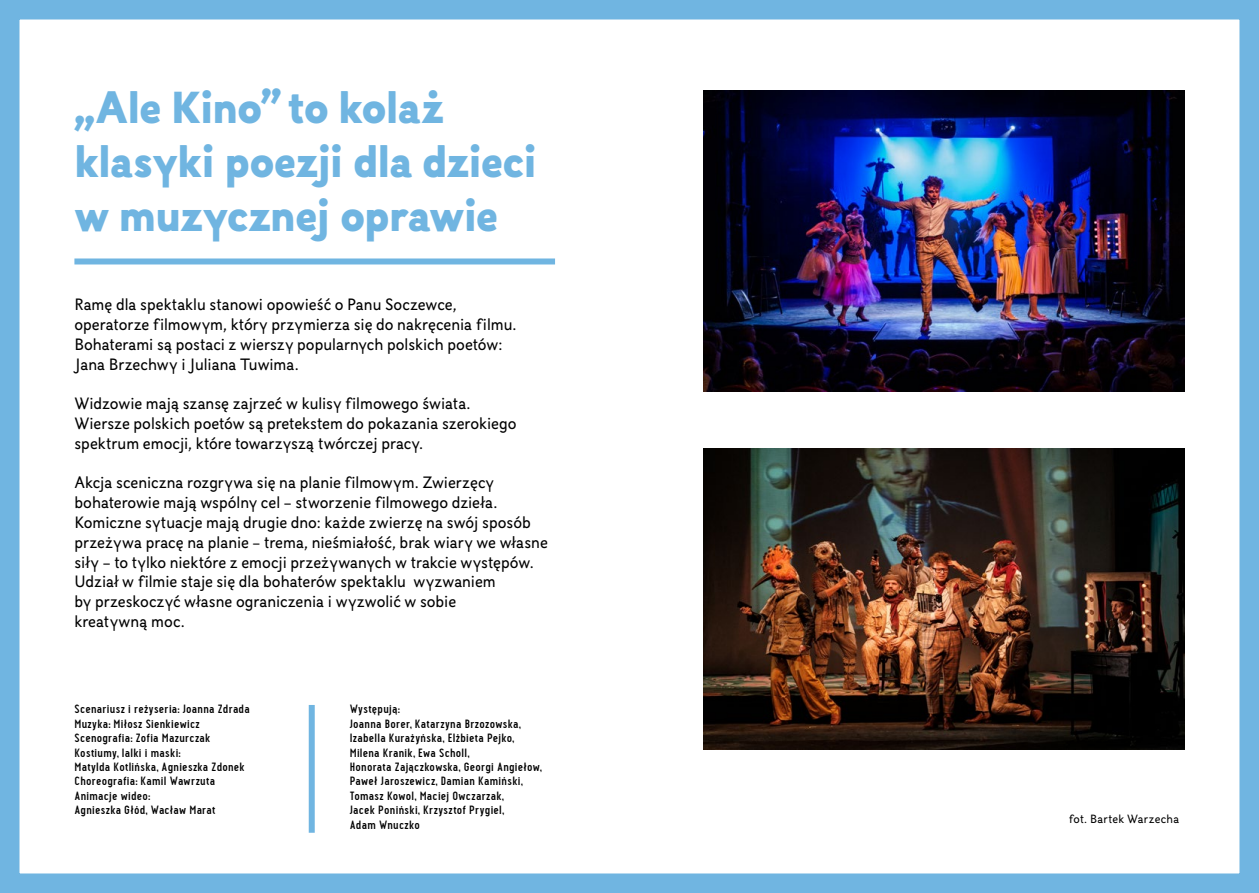
<style>
.page{position:relative;width:1259px;height:893px;background:#fff}
.page>*{position:absolute;margin:0;border:0;box-sizing:border-box;transform-origin:0 0}
.t1{font:900 45px/54px "Selfica";letter-spacing:-.01em;color:#70b5e1}
.t2{font:16.5px/19.8px "Selfica";letter-spacing:-.005em;color:#000}
.t3{font:700 12px/14.4px "Pekora";letter-spacing:.025em;color:#000}
.t4{font:12px "Selfica";letter-spacing:.02em;color:#000}
</style>
<div class="page">
<div style="left:0;top:0;width:1259px;height:893px;border:20px solid #70b5e1"></div>
<img style="left:704px;top:90px;width:480px;height:301px">
<img style="left:704px;top:449px;width:480px;height:300px">
<div style="left:309px;top:705px;width:6px;height:128px;background:#70b5e1"></div>
<div style="left:74px;top:258px;width:481px;height:6px;background:#70b5e1"></div>
<h1 class="t1" style="left:74px;top:77px;width:464px">„Ale Kino” to kolaż klasyki poezji dla dzieci w muzycznej oprawie</h1>
<p class="t2" style="left:74px;top:293px;width:443px">Ramę dla spektaklu stanowi opowieść o Panu Soczewce, operatorze filmowym, który przymierza się do nakręcenia filmu.<br>Bohaterami są postaci z wierszy popularnych polskich poetów:<br>Jana Brzechwy i Juliana Tuwima.</p>
<p class="t2" style="left:74px;top:392px;width:444px">Widzowie mają szansę zajrzeć w kulisy filmowego świata.<br>Wiersze polskich poetów są pretekstem do pokazania szerokiego spektrum emocji, które towarzyszą twórczej pracy.</p>
<p class="t2" style="left:74px;top:472px;width:475px">Akcja sceniczna rozgrywa się na planie filmowym. Zwierzęcy bohaterowie mają wspólny cel - stworzenie filmowego dzieła.<br>Komiczne sytuacje mają drugie dno: każde zwierzę na swój sposób przeżywa pracę na planie – trema, nieśmiałość, brak wiary we własne siły - to tylko niektóre z emocji przeżywanych w trakcie występów.<br>Udział w filmie staje się dla bohaterów spektaklu wyzwaniem<br>by przeskoczyć własne ograniczenia i wyzwolić w sobie<br>kreatywną moc.</p>
<p class="t3" style="left:74px;top:702px;width:177px">Scenariusz i reżyseria: Joanna Zdrada<br>Muzyka: Miłosz Sienkiewicz<br>Scenografia: Zofia Mazurczak<br>Kostiumy, lalki i maski:<br>Matylda Kotlińska, Agnieszka Zdonek<br>Choreografia: Kamil Wawrzuta<br>Animacje wideo:<br>Agnieszka Głód, Wacław Marat</p>
<p class="t3" style="left:350px;top:702px;width:194px">Występują:<br>Joanna Borer, Katarzyna Brzozowska,<br>Izabella Kurażyńska, Elżbieta Pejko,<br>Milena Kranik, Ewa Scholl,<br>Honorata Zajączkowska, Georgi Angiełow,<br>Paweł Jaroszewicz, Damian Kamiński,<br>Tomasz Kowol, Maciej Owczarzak,<br>Jacek Poniński, Krzysztof Prygiel,<br>Adam Wnuczko</p>
<p class="t4" style="left:1069px;top:809px;width:112px">fot. Bartek Warzecha</p>
</div>
